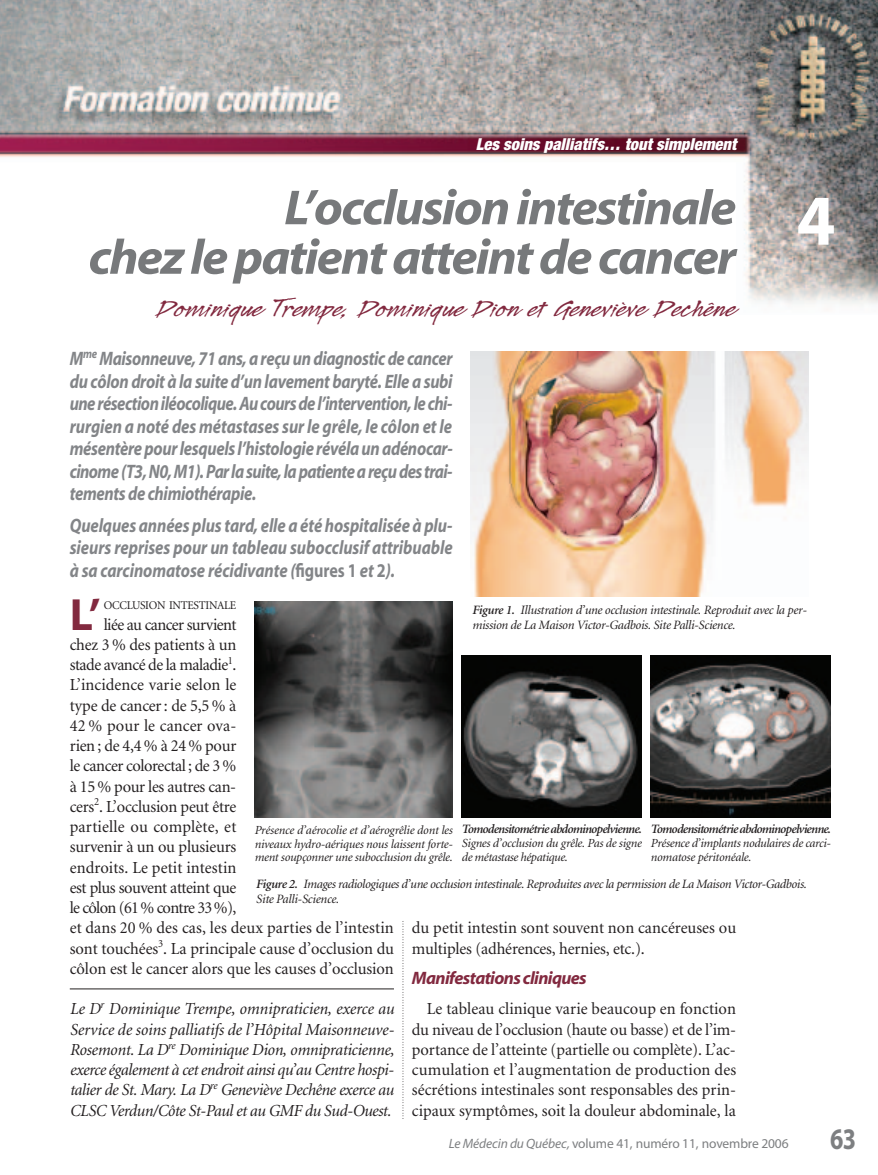
<style>
.page{position:relative;width:878px;height:1175px;background:#fff}
.page>*{position:absolute;margin:0;border:0;box-sizing:border-box;transform-origin:0 0}
.t1{font:700 72px "Myriad";color:#fff}
.t2{font:italic 700 49.5px/49.5px "Myriad";letter-spacing:-.035em;color:#77797b;text-align:right;scale:1.05 1}
.t3{font:700 45.3px "Myriad";color:#82293f}
.t4{font:700 30px "Myriad";color:#7d7f81;scale:.8 1}
.t5{font:27px "Legault Std";color:#82293f;scale:1.2 1}
.t6{font:italic 700 19.5px/22.5px "Myriad";letter-spacing:-.02em;color:#838588;text-align:justify;scale:.85 1}
.t7{font:italic 700 18px "Myriad";letter-spacing:-.035em;color:#82293f}
.t8{font:16.8px/20.2px "Minion";letter-spacing:-.005em;color:#231f20}
.t9{font:italic 16.8px/20.2px "Minion";letter-spacing:-.025em;color:#231f20;text-align:justify}
.t10{font:italic 900 condensed 16.5px "Helvetica Neue";color:#fff}
.t11{font:13.5px "Myriad";letter-spacing:-.01em;color:#7d7f81}
.t12{font:italic 12.75px/15px "Minion";letter-spacing:-.025em;color:#231f20}
.t13{font:italic 600 12.75px "Minion";letter-spacing:-.055em;color:#231f20}
.t14{font:italic 12.3px/13.5px "Minion";letter-spacing:-.02em;color:#231f20}
.t15{font:11.85px "Minion";letter-spacing:-.025em;color:#231f20}
.s1{font-style:normal}
.s2{font-weight:600}
.s3{font-style:italic}
</style>
<div class="page">
<img style="left:0;top:0;width:878px;height:304px">
<svg style="left:402px;top:921px;width:1px;height:198px"></svg>
<hr style="left:70px;top:988px;width:324px;height:1px;background:#231f20">
<img style="left:470px;top:351px;width:338px;height:245px">
<img style="left:254px;top:601px;width:198px;height:216px">
<img style="left:461px;top:655px;width:180px;height:162px">
<img style="left:650px;top:655px;width:180px;height:162px">
<p class="t10" style="left:476px;top:138px;width:262px">Les soins palliatifs… tout simplement</p>
<h2 class="t2" style="left:89px;top:188px;width:618px">L’occlusion intestinale<br>chez le patient atteint de cancer</h2>
<h3 class="t5" style="left:156px;top:291px;width:484px">Dominique Trempe, Dominique Dion et Geneviève Dechêne</h3>
<p class="t6" style="left:70px;top:349px;width:452px">M<sup>me</sup> Maisonneuve, 71 ans, a reçu un diagnostic de cancer du côlon droit à la suite d’un lavement baryté. Elle a subi une résection iléocolique. Au cours de l’intervention, le chi&shy;rurgien a noté des métastases sur le grêle, le côlon et le mésentère pour lesquels l’histologie révéla un adénocar&shy;cinome (T3, N0, M1). Par la suite, la patiente a reçu des trai&shy;tements de chimiothérapie.</p>
<p class="t6" style="left:70px;top:516px;width:452px">Quelques années plus tard, elle a été hospitalisée à plu&shy;sieurs reprises pour un tableau subocclusif attribuable à sa carcinomatose récidivante (<span class="s1">figures 1</span> et <span class="s1">2</span>).</p>
<h1 class="t1" style="left:796px;top:193px;width:40px">4</h1>
<h3 class="t3" style="left:70px;top:597px;width:32px">L’</h3>
<p class="t15" style="left:104px;top:601px;width:134px">OCCLUSION INTESTINALE</p>
<p class="t12" style="left:472px;top:604px;width:336px"><span class="s2">Figure 1.</span> Illustration d’une occlusion intestinale. Reproduit avec la per&shy;mission de La Maison Victor-Gadbois. Site Palli-Science.</p>
<p class="t8" style="left:70px;top:615px;width:326px;text-indent:34px">liée au cancer survient<br>chez 3 % des patients à un<br>stade avancé de la maladie<sup>1</sup>.<br>L’incidence varie selon le<br>type de cancer : de 5,5 % à<br>42 % pour le cancer ova-<br>rien ; de 4,4 % à 24 % pour<br>le cancer colorectal ; de 3 %<br>à 15 % pour les autres can-<br>cers<sup>2</sup>. L’occlusion peut être<br>partielle ou complète, et<br>survenir à un ou plusieurs<br>endroits. Le petit intestin<br>est plus souvent atteint que<br>le côlon (61% contre 33%),<br>et dans 20 % des cas, les deux parties de l’intestin sont touchées<sup>3</sup>. La principale cause d’occlusion du côlon est le cancer alors que les causes d’occlusion</p>
<p class="t14" style="left:254px;top:824px;width:200px;text-align:justify">Présence d’aérocolie et d’aérogrêlie dont les niveaux hydro-aériques nous laissent forte&shy;ment soupçonner une subocclusion du grêle.</p>
<p class="t13" style="left:461px;top:823px;width:182px">Tomodensitométrie abdominopelvienne.</p>
<p class="t13" style="left:650px;top:823px;width:182px">Tomodensitométrie abdominopelvienne.</p>
<p class="t14" style="left:650px;top:837px;width:182px;line-height:14.2px">Présence d’implants nodulaires de carci&shy;nomatose péritonéale.</p>
<p class="t14" style="left:461px;top:837px;width:181px;line-height:14.2px">Signes d’occlusion du grêle. Pas de signe de métastase hépatique.</p>
<p class="t12" style="left:256px;top:877px;width:552px"><span class="s2">Figure 2.</span> Images radiologiques d’une occlusion intestinale. Reproduites avec la permission de La Maison Victor-Gadbois.<br>Site Palli-Science.</p>
<p class="t8" style="left:412px;top:919px;width:326px">du petit intestin sont souvent non cancéreuses ou multiples (adhérences, hernies, etc.).</p>
<p class="t7" style="left:412px;top:970px;width:176px">Manifestations cliniques</p>
<p class="t8" style="left:412px;top:1000px;width:326px;text-align:justify;text-indent:15px">Le tableau clinique varie beaucoup en fonction du niveau de l’occlusion (haute ou basse) et de l’im&shy;portance de l’atteinte (partielle ou complète). L’ac&shy;cumulation et l’augmentation de production des sécrétions intestinales sont responsables des prin&shy;cipaux symptômes, soit la douleur abdominale, la</p>
<p class="t11" style="left:449px;top:1138px;width:341px"><span class="s3">Le Médecin du Québec,</span> volume 41, numéro 11, novembre 2006</p>
<p class="t9" style="left:70px;top:1000px;width:326px">Le D<sup>r</sup> Dominique Trempe, omnipraticien, exerce au Service de soins palliatifs de l’Hôpital Maisonneuve-Rosemont. La D<sup>re</sup> Dominique Dion, omnipraticienne, exerce également à cet endroit ainsi qu’au Centre hospi&shy;talier de St. Mary. La D<sup>re</sup> Geneviève Dechêne exerce au CLSC Verdun/Côte St-Paul et au GMF du Sud-Ouest.</p>
<h3 class="t4" style="left:830px;top:1127px;width:34px">63</h3>
</div>
